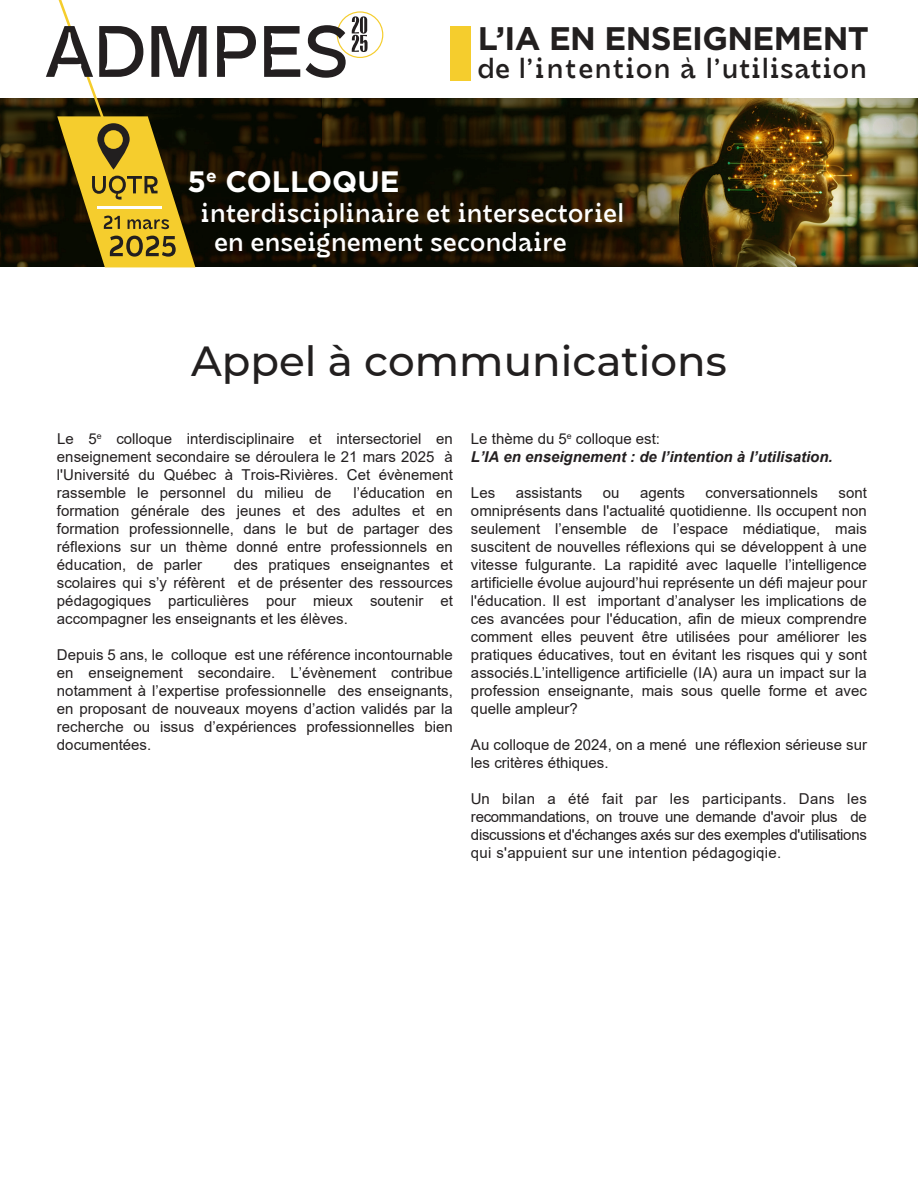
<style>
.page{position:relative;width:918px;height:1188px;background:#fff}
.page>*{position:absolute;margin:0;border:0;box-sizing:border-box;transform-origin:0 0}
.t1{font:500 42px "Montserrat";color:#221f1f}
.t2{font:700 32.55px "Gotham";letter-spacing:-.02em;color:#221f1f}
.t3{font:700 29.55px "Gotham";color:#fff}
.t4{font:600 27.6px "DX Rigraf";letter-spacing:.04em;color:#221f1f}
.t5{font:600 25.8px/30px "DX Rigraf";letter-spacing:.02em;color:#fff}
.t6{font:15px/18px "Arial";color:#231f20;text-align:justify}
.t7{font:italic 700 15px/18px "Arial";color:#231f20}
.s1{font-weight:400;font-style:normal}
</style>
<div class="page">
<img style="left:0;top:99px;width:918px;height:167px">
<svg style="left:217px;top:26px;width:39px;height:51px"></svg>
<svg style="left:264px;top:26px;width:36px;height:51px"></svg>
<svg style="left:306px;top:11px;width:77px;height:67px"></svg>
<svg style="left:46px;top:0;width:161px;height:267px"></svg>
<hr style="left:98px;top:206px;width:64px;height:2px;background:#fff">
<div style="left:450px;top:26px;width:21px;height:55px;background:#f5cd2d"></div>
<h2 class="t2" style="left:478px;top:19px;width:393px">L’IA EN ENSEIGNEMENT</h2>
<h3 class="t4" style="left:478px;top:50px;width:390px">de l’intention à l’utilisation</h3>
<h3 class="t3" style="left:188px;top:164px;width:213px">5<sup>e</sup> COLLOQUE</h3>
<h3 class="t5" style="left:214px;top:197px;width:411px;text-indent:-13px">interdisciplinaire et intersectoriel en enseignement secondaire</h3>
<h1 class="t1" style="left:191px;top:331px;width:537px">Appel à communications</h1>
<p class="t6" style="left:57px;top:430px;width:398px">Le 5<sup>e</sup> colloque interdisciplinaire et intersectoriel en enseignement secondaire se déroulera le 21 mars 2025 à l'Université du Québec à Trois-Rivières. Cet évènement rassemble le personnel du milieu de</p>
<p class="t6" style="left:57px;top:484px;width:398px;text-indent:297px">l’éducation en formation générale des jeunes et des adultes et en formation professionnelle, dans le but de partager des réflexions sur un thème donné entre professionnels en éducation, de parler</p>
<p class="t6" style="left:57px;top:556px;width:397px;text-indent:177px">des pratiques enseignantes et scolaires qui s’y réfèrent et de présenter des ressources pédagogiques particulières pour mieux soutenir et accompagner les enseignants et les élèves.</p>
<p class="t6" style="left:57px;top:646px;width:397px">Depuis 5 ans, le colloque est une référence incontournable en enseignement secondaire. L’évènement contribue notamment à l’expertise professionnelle des enseignants, en proposant de nouveaux moyens d’action validés par la recherche ou issus d’expériences professionnelles bien documentées.</p>
<p class="t7" style="left:471px;top:431px;width:363px"><span class="s1">Le thème du 5</span><sup>e</sup> <span class="s1">colloque est:<br></span>L’IA en enseignement : de l’intention à l’utilisation.</p>
<p class="t6" style="left:471px;top:484px;width:26px">Les</p>
<p class="t6" style="left:516px;top:484px;width:68px">assistants</p>
<p class="t6" style="left:603px;top:484px;width:18px">ou</p>
<p class="t6" style="left:640px;top:484px;width:47px">agents</p>
<p class="t6" style="left:706px;top:484px;width:114px">conversationnels</p>
<p class="t6" style="left:471px;top:484px;width:398px;text-indent:368px">sont omniprésents dans l'actualité quotidienne. Ils occupent non seulement l’ensemble de l’espace médiatique, mais suscitent de nouvelles réflexions qui se développent à une vitesse fulgurante. La rapidité avec laquelle l’intelligence artificielle évolue aujourd’hui représente un défi majeur pour l'éducation. Il est important d’analyser les implications de ces avancées pour l'éducation, afin de mieux comprendre comment elles peuvent être utilisées pour améliorer les pratiques éducatives, tout en évitant les risques qui y sont associés.L’intelligence artificielle (IA) aura un impact sur la profession enseignante, mais sous quelle forme et avec quelle ampleur?</p>
<p class="t6" style="left:471px;top:736px;width:398px">Au colloque de 2024, on a mené une réflexion sérieuse sur les critères éthiques.</p>
<p class="t6" style="left:471px;top:790px;width:397px">Un bilan a été fait par les participants. Dans les recommandations, on trouve une demande d'avoir plus de discussions et d'échanges axés sur des exemples d'utilisations qui s'appuient sur une intention pédagogiqie.</p>
</div>
